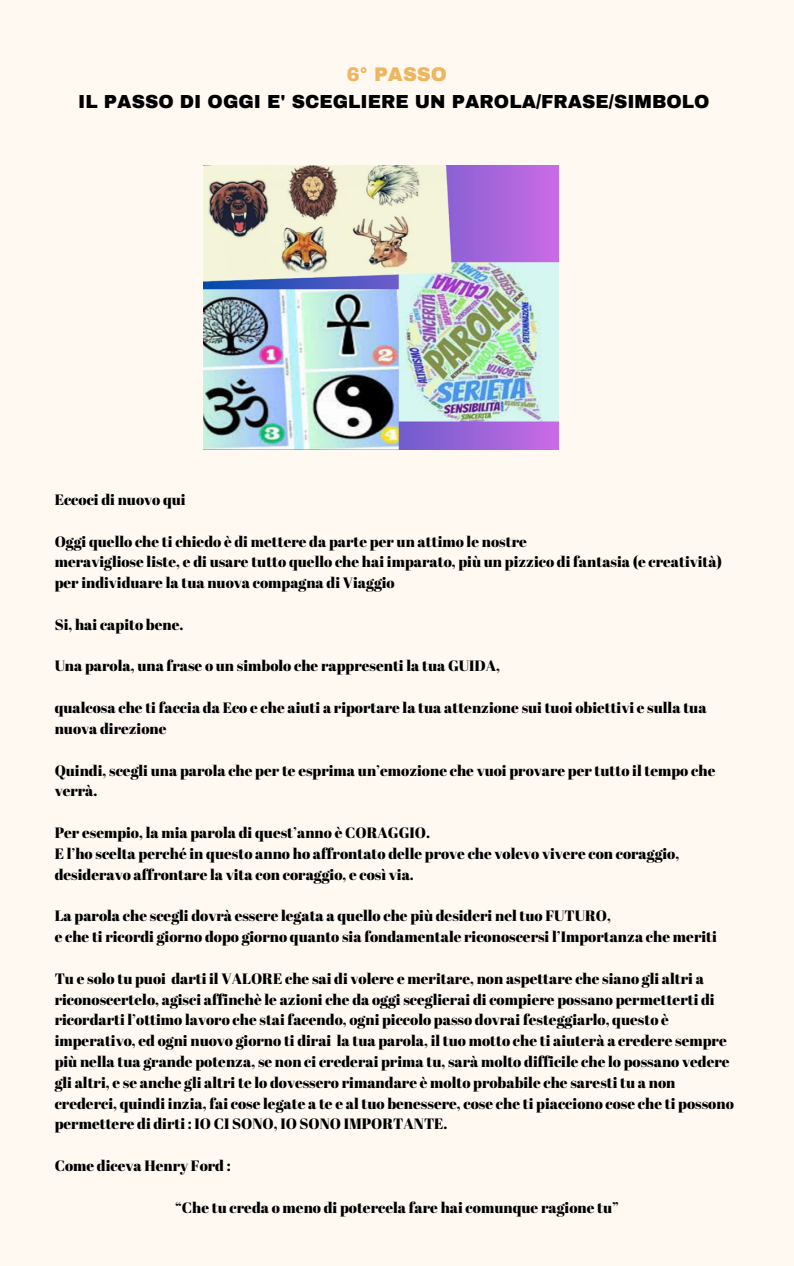
<style>
.page{position:relative;width:794px;height:1266px;background:#fff}
.page>*{position:absolute;margin:0;border:0;box-sizing:border-box;transform-origin:0 0}
.t1{font:900 19.27px "Archivo";color:#edb65f}
.t2{font:900 18.45px "Archivo";color:#000}
.t3{font:15px/20.9px "Abril Fatface";color:#000}
</style>
<div class="page">
<div style="left:0;top:0;width:793px;height:1266px;background:#fff9f2"></div>
<img style="left:203px;top:165px;width:355px;height:285px">
<p class="t1" style="left:347px;top:64px;width:101px">6° PASSO</p>
<p class="t2" style="left:78px;top:91px;width:632px">IL PASSO DI OGGI E' SCEGLIERE UN PAROLA/FRASE/SIMBOLO</p>
<p class="t3" style="left:55px;top:489px;width:132px">Eccoci di nuovo qui</p>
<p class="t3" style="left:55px;top:530px;width:473px">Oggi quello che ti chiedo è di mettere da parte per un attimo le nostre</p>
<p class="t3" style="left:55px;top:551px;width:668px">meravigliose liste, e di usare tutto quello che hai imparato, più un pizzico di fantasia (e creatività) per individuare la tua nuova compagna di Viaggio</p>
<p class="t3" style="left:55px;top:613px;width:130px">Si, hai capito bene.</p>
<p class="t3" style="left:55px;top:655px;width:446px">Una parola, una frase o un simbolo che rappresenti la tua GUIDA,</p>
<p class="t3" style="left:55px;top:697px;width:653px">qualcosa che ti faccia da Eco e che aiuti a riportare la tua attenzione sui tuoi obiettivi e sulla tua nuova direzione</p>
<p class="t3" style="left:55px;top:759px;width:662px">Quindi, scegli una parola che per te esprima un’emozione che vuoi provare per tutto il tempo che verrà.</p>
<p class="t3" style="left:55px;top:822px;width:377px">Per esempio, la mia parola di quest’anno è CORAGGIO.</p>
<p class="t3" style="left:55px;top:842px;width:626px">E l’ho scelta perché in questo anno ho affrontato delle prove che volevo vivere con coraggio, desideravo affrontare la vita con coraggio, e così via.</p>
<p class="t3" style="left:55px;top:905px;width:557px">La parola che scegli dovrà essere legata a quello che più desideri nel tuo FUTURO,</p>
<p class="t3" style="left:55px;top:926px;width:663px">e che ti ricordi giorno dopo giorno quanto sia fondamentale riconoscersi l’Importanza che meriti</p>
<p class="t3" style="left:55px;top:967px;width:680px">Tu e solo tu puoi darti il VALORE che sai di volere e meritare, non aspettare che siano gli altri a riconoscertelo, agisci affinchè le azioni che da oggi sceglierai di compiere possano permetterti di ricordarti l’ottimo lavoro che stai facendo, ogni piccolo passo dovrai festeggiarlo, questo è imperativo, ed ogni nuovo giorno ti dirai la tua parola, il tuo motto che ti aiuterà a credere sempre più nella tua grande potenza, se non ci crederai prima tu, sarà molto difficile che lo possano vedere gli altri, e se anche gli altri te lo dovessero rimandare è molto probabile che saresti tu a non crederci, quindi inzia, fai cose legate a te e al tuo benessere, cose che ti piacciono cose che ti possono permettere di dirti : IO CI SONO, IO SONO IMPORTANTE.</p>
<p class="t3" style="left:55px;top:1155px;width:177px">Come diceva Henry Ford :</p>
<p class="t3" style="left:175px;top:1196px;width:445px">“Che tu creda o meno di potercela fare hai comunque ragione tu”</p>
</div>
